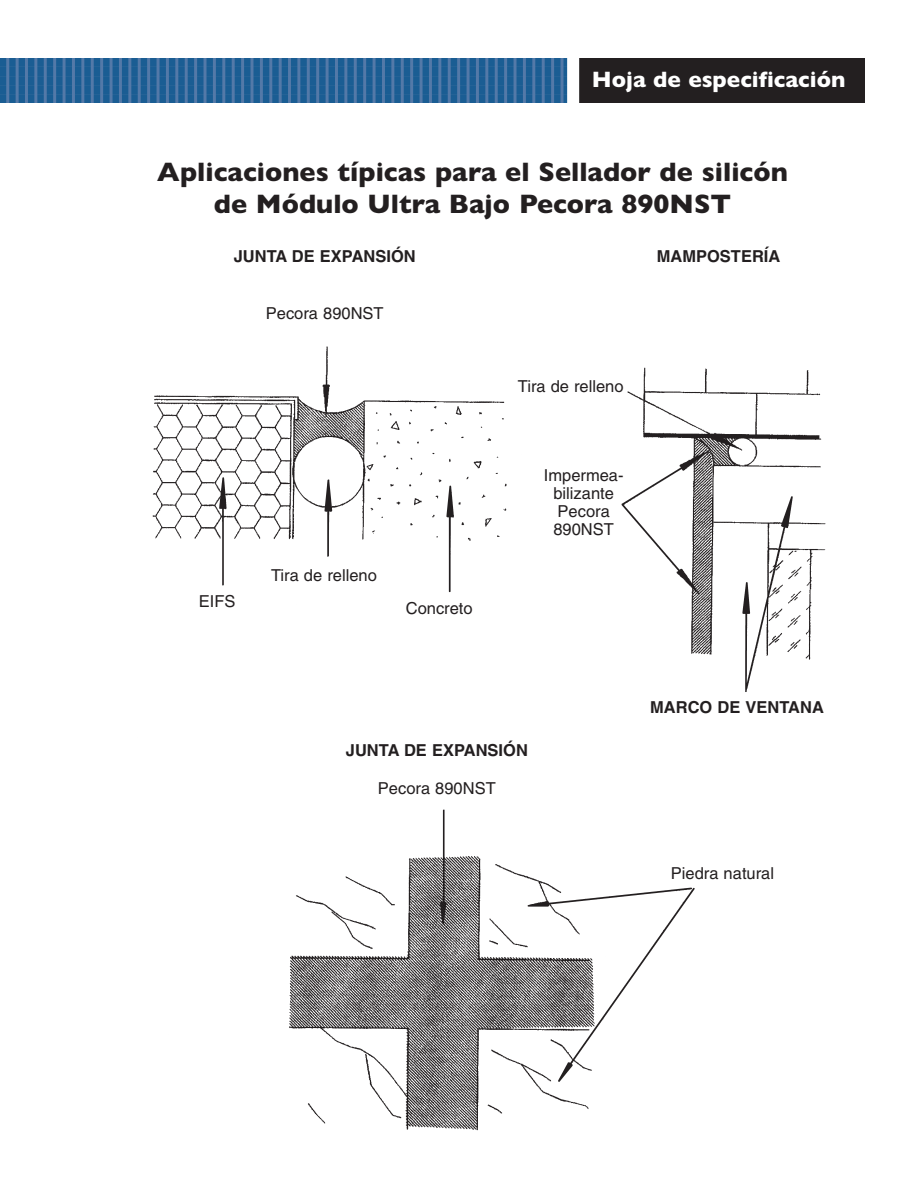
<style>
.page{position:relative;width:918px;height:1188px;background:#fff}
.page>*{position:absolute;margin:0;border:0;box-sizing:border-box;transform-origin:0 0}
.t1{font:700 27px/32.4px "Gill Sans";color:#231f20;text-align:center}
.t2{font:700 22.5px "Gill Sans";color:#fff}
.t3{font:700 20.85px "Gill Sans";color:#fff;scale:1.07 1}
.t4{font:16.5px/18px "Helvetica";color:#231f20;text-align:center}
.t5{font:700 16.5px "Helvetica";color:#231f20}
</style>
<div class="page">
<svg style="left:23px;top:58px;width:545px;height:45px;background:#276398"></svg>
<hr style="left:0;top:66px;width:578px;height:1px;background:#5379a8">
<hr style="left:0;top:76px;width:578px;height:1px;background:#5379a8">
<hr style="left:0;top:85px;width:578px;height:1px;background:#5379a8">
<hr style="left:0;top:94px;width:578px;height:1px;background:#5379a8">
<hr style="left:571px;top:58px;width:1px;height:45px;background:#5379a8">
<hr style="left:562px;top:58px;width:1px;height:45px;background:#5379a8">
<hr style="left:552px;top:58px;width:1px;height:45px;background:#5379a8">
<hr style="left:543px;top:58px;width:1px;height:45px;background:#5379a8">
<hr style="left:533px;top:58px;width:1px;height:45px;background:#5379a8">
<hr style="left:524px;top:58px;width:1px;height:45px;background:#5379a8">
<hr style="left:515px;top:58px;width:1px;height:45px;background:#5379a8">
<hr style="left:505px;top:58px;width:1px;height:45px;background:#5379a8">
<hr style="left:496px;top:58px;width:1px;height:45px;background:#5379a8">
<hr style="left:486px;top:58px;width:1px;height:45px;background:#5379a8">
<hr style="left:477px;top:58px;width:1px;height:45px;background:#5379a8">
<hr style="left:468px;top:58px;width:1px;height:45px;background:#5379a8">
<hr style="left:458px;top:58px;width:1px;height:45px;background:#5379a8">
<hr style="left:449px;top:58px;width:1px;height:45px;background:#5379a8">
<hr style="left:439px;top:58px;width:1px;height:45px;background:#5379a8">
<hr style="left:430px;top:58px;width:1px;height:45px;background:#5379a8">
<hr style="left:421px;top:58px;width:1px;height:45px;background:#5379a8">
<hr style="left:411px;top:58px;width:1px;height:45px;background:#5379a8">
<hr style="left:402px;top:58px;width:1px;height:45px;background:#5379a8">
<hr style="left:392px;top:58px;width:1px;height:45px;background:#5379a8">
<hr style="left:383px;top:58px;width:1px;height:45px;background:#5379a8">
<hr style="left:374px;top:58px;width:1px;height:45px;background:#5379a8">
<hr style="left:364px;top:58px;width:1px;height:45px;background:#5379a8">
<hr style="left:355px;top:58px;width:1px;height:45px;background:#5379a8">
<hr style="left:346px;top:58px;width:1px;height:45px;background:#5379a8">
<hr style="left:336px;top:58px;width:1px;height:45px;background:#5379a8">
<hr style="left:327px;top:58px;width:1px;height:45px;background:#5379a8">
<hr style="left:317px;top:58px;width:1px;height:45px;background:#5379a8">
<hr style="left:308px;top:58px;width:1px;height:45px;background:#5379a8">
<hr style="left:299px;top:58px;width:1px;height:45px;background:#5379a8">
<hr style="left:289px;top:58px;width:1px;height:45px;background:#5379a8">
<hr style="left:280px;top:58px;width:1px;height:45px;background:#5379a8">
<hr style="left:270px;top:58px;width:1px;height:45px;background:#5379a8">
<hr style="left:261px;top:58px;width:1px;height:45px;background:#5379a8">
<hr style="left:252px;top:58px;width:1px;height:45px;background:#5379a8">
<hr style="left:242px;top:58px;width:1px;height:45px;background:#5379a8">
<hr style="left:233px;top:58px;width:1px;height:45px;background:#5379a8">
<hr style="left:223px;top:58px;width:1px;height:45px;background:#5379a8">
<hr style="left:214px;top:58px;width:1px;height:45px;background:#5379a8">
<hr style="left:205px;top:58px;width:1px;height:45px;background:#5379a8">
<hr style="left:195px;top:58px;width:1px;height:45px;background:#5379a8">
<hr style="left:186px;top:58px;width:1px;height:45px;background:#5379a8">
<hr style="left:176px;top:58px;width:1px;height:45px;background:#5379a8">
<hr style="left:167px;top:58px;width:1px;height:45px;background:#5379a8">
<hr style="left:158px;top:58px;width:1px;height:45px;background:#5379a8">
<hr style="left:148px;top:58px;width:1px;height:45px;background:#5379a8">
<hr style="left:139px;top:58px;width:1px;height:45px;background:#5379a8">
<hr style="left:129px;top:58px;width:1px;height:45px;background:#5379a8">
<hr style="left:120px;top:58px;width:1px;height:45px;background:#5379a8">
<hr style="left:111px;top:58px;width:1px;height:45px;background:#5379a8">
<hr style="left:101px;top:58px;width:1px;height:45px;background:#5379a8">
<hr style="left:92px;top:58px;width:1px;height:45px;background:#5379a8">
<hr style="left:82px;top:58px;width:1px;height:45px;background:#5379a8">
<hr style="left:73px;top:58px;width:1px;height:45px;background:#5379a8">
<hr style="left:64px;top:58px;width:1px;height:45px;background:#5379a8">
<hr style="left:54px;top:58px;width:1px;height:45px;background:#5379a8">
<hr style="left:45px;top:58px;width:1px;height:45px;background:#5379a8">
<hr style="left:35px;top:58px;width:1px;height:45px;background:#5379a8">
<hr style="left:26px;top:58px;width:1px;height:45px;background:#5379a8">
<div style="left:574px;top:58px;width:290px;height:45px;background:#231f20"></div>
<hr style="left:572px;top:52px;width:3px;height:55px;background:#fff">
<img style="left:152px;top:346px;width:674px;height:785px">
<svg style="left:0;top:58px;width:23px;height:45px"></svg>
<svg style="left:0;top:66px;width:23px;height:1px"></svg>
<svg style="left:0;top:76px;width:23px;height:1px"></svg>
<svg style="left:0;top:85px;width:23px;height:1px"></svg>
<svg style="left:0;top:94px;width:23px;height:1px"></svg>
<hr style="left:17px;top:58px;width:1px;height:45px;background:#5379a8">
<hr style="left:7px;top:58px;width:1px;height:45px;background:#5379a8">
<h2 class="t2" style="left:592px;top:66px;width:255px">Hoja de especificación</h2>
<p class="t3" style="left:592px;top:72px;width:241px">Specification Data Sheet</p>
<h1 class="t1" style="left:157px;top:155px;width:632px">Aplicaciones típicas para el Sellador de silicón de Módulo Ultra Bajo Pecora 890NST</h1>
<p class="t5" style="left:234px;top:250px;width:184px">JUNTA DE EXPANSIÓN</p>
<p class="t4" style="left:266px;top:306px;width:119px">Pecora 890NST</p>
<p class="t4" style="left:199px;top:594px;width:38px">EIFS</p>
<p class="t4" style="left:271px;top:567px;width:107px">Tira de relleno</p>
<p class="t4" style="left:406px;top:601px;width:68px">Concreto</p>
<p class="t5" style="left:657px;top:250px;width:125px">MAMPOSTERÍA</p>
<p class="t4" style="left:518px;top:379px;width:107px">Tira de relleno</p>
<p class="t4" style="left:544px;top:468px;width:81px">Impermea&shy;bilizante<br>Pecora<br>890NST</p>
<p class="t5" style="left:346px;top:744px;width:184px">JUNTA DE EXPANSIÓN</p>
<p class="t4" style="left:378px;top:780px;width:119px">Pecora 890NST</p>
<p class="t5" style="left:650px;top:700px;width:175px">MARCO DE VENTANA</p>
<p class="t4" style="left:671px;top:865px;width:105px">Piedra natural</p>
</div>
